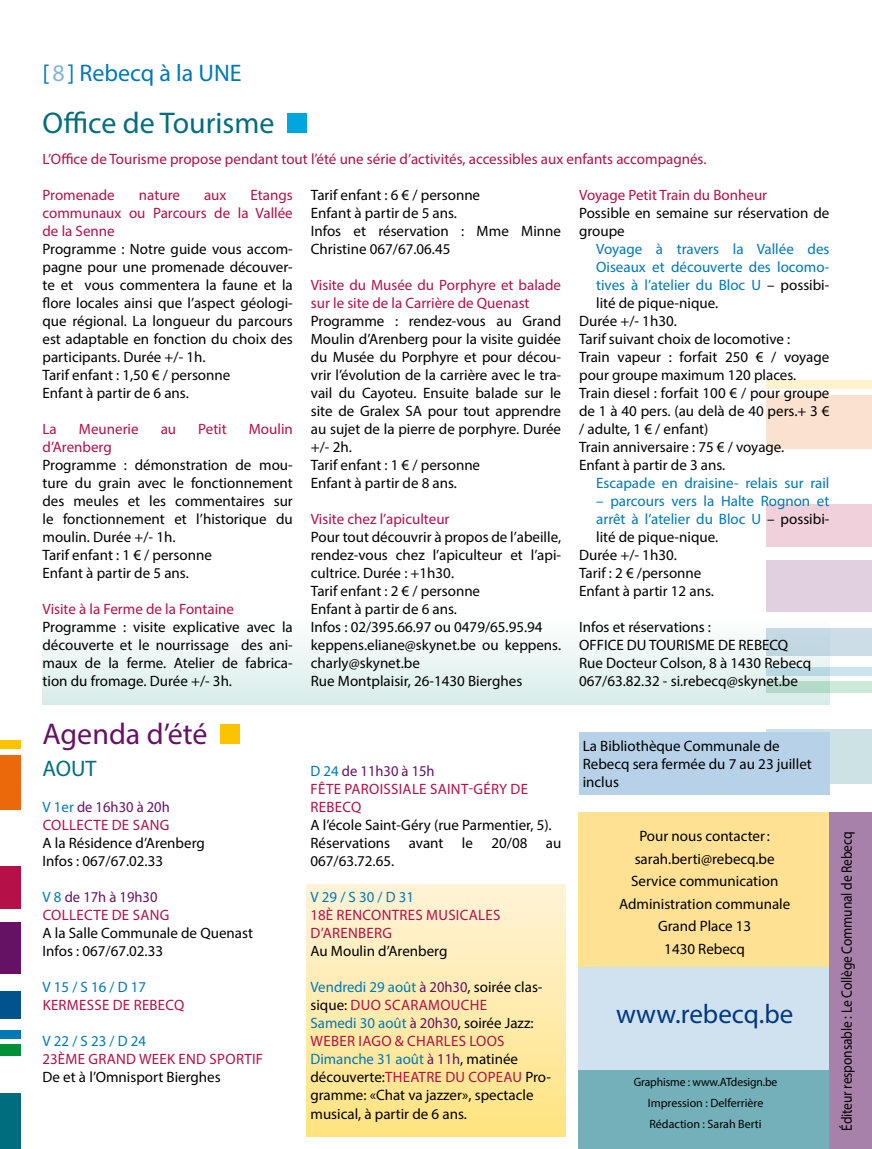
<style>
.page{position:relative;width:872px;height:1149px;background:#fff}
.page>*{position:absolute;margin:0;border:0;box-sizing:border-box;transform-origin:0 0}
.t1{font:30px "Myriad Pro";color:#006d7e}
.t2{font:30px "Myriad Pro";color:#651265}
.t3{font:27px "Myriad Pro";color:#003882}
.t4{font:24px "Myriad Pro";color:#0078b6}
.t5{font:22.5px "Myriad Pro";color:#006d7e}
.t6{font:15px/18px "Myriad Pro";color:#000}
.t7{font:15px/18px "Myriad Pro";color:#b51047}
.t8{font:15px "Myriad Pro";color:#0078b6}
.t9{font:15px/18px "Myriad Pro";letter-spacing:.02em;color:#b51047}
.t10{font:15px "Myriad Pro";color:#000;scale:.9 1}
.t11{font:12px/21px "Myriad Pro";color:#000;text-align:center}
.s1{color:#80b5d8}
.s2{color:#000}
.s3{color:#0078b6}
.s4{color:#651265}
.s5{color:#b51047}
</style>
<div class="page">
<div style="left:765px;top:380px;width:107px;height:8px;background:#fef3cd"></div>
<div style="left:765px;top:395px;width:107px;height:53px;background:#fbe1cf"></div>
<div style="left:765px;top:504px;width:107px;height:42px;background:#f0d0da"></div>
<div style="left:765px;top:560px;width:107px;height:51px;background:#e0d0e0"></div>
<div style="left:765px;top:628px;width:107px;height:28px;background:#cddde8"></div>
<div style="left:765px;top:666px;width:107px;height:9px;background:#cde4f0"></div>
<div style="left:765px;top:680px;width:107px;height:12px;background:#cde9d7"></div>
<div style="left:765px;top:729px;width:107px;height:54px;background:#cde2e5"></div>
<div style="left:579px;top:812px;width:293px;height:155px;background:#ffe194"></div>
<div style="left:579px;top:966px;width:258px;height:124px;background:#d0e1ef"></div>
<div style="left:579px;top:1069px;width:258px;height:79px;background:#73b0b9"></div>
<div style="left:830px;top:812px;width:42px;height:336px;background:#a781a9"></div>
<svg style="left:43px;top:628px;width:786px;height:76px"></svg>
<div style="left:287px;top:113px;width:19px;height:19px;background:#00a6de"></div>
<div style="left:306px;top:884px;width:259px;height:252px;background:linear-gradient(to bottom,#fff3d9,#ffe381)"></div>
<div style="left:579px;top:731px;width:250px;height:63px;background:#b7d2e8"></div>
<div style="left:0;top:740px;width:21px;height:8px;background:#fcc400"></div>
<div style="left:0;top:755px;width:21px;height:54px;background:#eb690b"></div>
<div style="left:0;top:865px;width:21px;height:43px;background:#b51047"></div>
<div style="left:0;top:922px;width:21px;height:51px;background:#651265"></div>
<div style="left:0;top:991px;width:21px;height:27px;background:#00538d"></div>
<div style="left:0;top:1029px;width:21px;height:9px;background:#0078b6"></div>
<div style="left:0;top:1043px;width:21px;height:12px;background:#009037"></div>
<div style="left:0;top:1092px;width:21px;height:56px;background:#006d7e"></div>
<div style="left:220px;top:724px;width:19px;height:19px;background:#fcc400"></div>
<h3 class="t4" style="left:43px;top:58px;width:201px">[<span class="s1">8</span>] Rebecq à la UNE</h3>
<h1 class="t1" style="left:43px;top:104px;width:233px">Office de Tourisme</h1>
<p class="t7" style="left:43px;top:149px;width:665px">L’Office de Tourisme propose pendant tout l’été une série d’activités, accessibles aux enfants accompagnés.</p>
<p class="t7" style="left:43px;top:185px;width:74px">Promenade</p>
<p class="t7" style="left:139px;top:185px;width:42px">nature</p>
<p class="t7" style="left:204px;top:185px;width:24px">aux</p>
<p class="t7" style="left:43px;top:185px;width:252px;text-align:justify;text-indent:208px">Etangs communaux ou Parcours de la Vallée de la Senne</p>
<p class="t6" style="left:43px;top:239px;width:252px">Programme : Notre guide vous accom&shy;pagne pour une promenade découver&shy;te et vous commentera la faune et la flore locales ainsi que l’aspect géologi&shy;que régional. La longueur du parcours est adaptable en fonction du choix des participants. Durée +/- 1h.<br>Tarif enfant : 1,50 € / personne<br>Enfant à partir de 6 ans.</p>
<p class="t7" style="left:43px;top:419px;width:16px">La</p>
<p class="t7" style="left:79px;top:419px;width:61px">Meunerie</p>
<p class="t7" style="left:161px;top:419px;width:17px">au</p>
<p class="t7" style="left:198px;top:419px;width:30px">Petit</p>
<p class="t7" style="left:249px;top:419px;width:46px">Moulin</p>
<p class="t7" style="left:43px;top:437px;width:71px">d’Arenberg</p>
<p class="t6" style="left:43px;top:455px;width:252px">Programme : démonstration de mou&shy;ture du grain avec le fonctionnement des meules et les commentaires sur le fonctionnement et l’historique du moulin. Durée +/- 1h.<br>Tarif enfant : 1 € / personne<br>Enfant à partir de 5 ans.</p>
<p class="t7" style="left:43px;top:599px;width:193px">Visite à la Ferme de la Fontaine</p>
<p class="t6" style="left:43px;top:617px;width:252px;text-align:justify">Programme : visite explicative avec la découverte et le nourrissage des ani&shy;maux de la ferme. Atelier de fabrica&shy;tion du fromage. Durée +/- 3h.</p>
<p class="t6" style="left:311px;top:185px;width:252px">Tarif enfant : 6 € / personne<br>Enfant à partir de 5 ans.<br>Infos et réservation : Mme Minne<br>Christine 067/67.06.45</p>
<p class="t7" style="left:311px;top:275px;width:252px">Visite du Musée du Porphyre et balade sur le site de la Carrière de Quenast</p>
<p class="t6" style="left:311px;top:311px;width:252px">Programme : rendez-vous au Grand<br>Moulin d’Arenberg pour la visite guidée du Musée du Porphyre et pour décou&shy;vrir l’évolution de la carrière avec le tra&shy;vail du Cayoteu. Ensuite balade sur le site de Gralex SA pour tout apprendre au sujet de la pierre de porphyre. Durée +/- 2h.<br>Tarif enfant : 1 € / personne<br>Enfant à partir de 8 ans.</p>
<p class="t7" style="left:311px;top:509px;width:140px">Visite chez l’apiculteur</p>
<p class="t6" style="left:311px;top:527px;width:252px">Pour tout découvrir à propos de l’abeille, rendez-vous chez l’apiculteur et l’api&shy;cultrice. Durée : +1h30.<br>Tarif enfant : 2 € / personne<br>Enfant à partir de 6 ans.<br>Infos : 02/395.66.97 ou 0479/65.95.94 keppens.eliane@skynet.be ou keppens. charly@skynet.be<br>Rue Montplaisir, 26-1430 Bierghes</p>
<p class="t7" style="left:579px;top:185px;width:189px">Voyage Petit Train du Bonheur</p>
<p class="t6" style="left:579px;top:203px;width:252px">Possible en semaine sur réservation de groupe</p>
<p class="t8" style="left:596px;top:239px;width:235px">Voyage à travers la Vallée des</p>
<p class="t8" style="left:596px;top:257px;width:235px">Oiseaux et découverte des locomo-</p>
<p class="t8" style="left:596px;top:275px;width:235px">tives à l’atelier du Bloc U <span class="s2">– possibi-</span></p>
<p class="t6" style="left:596px;top:293px;width:124px">lité de pique-nique.</p>
<p class="t6" style="left:579px;top:311px;width:99px">Durée +/- 1h30.</p>
<p class="t6" style="left:579px;top:329px;width:213px">Tarif suivant choix de locomotive :</p>
<p class="t6" style="left:579px;top:347px;width:252px">Train vapeur : forfait 250 € / voyage</p>
<p class="t6" style="left:579px;top:365px;width:219px">pour groupe maximum 120 places.</p>
<p class="t6" style="left:579px;top:383px;width:252px">Train diesel : forfait 100 € / pour groupe</p>
<p class="t6" style="left:579px;top:401px;width:252px">de 1 à 40 pers. (au delà de 40 pers.+ 3 €</p>
<p class="t6" style="left:579px;top:419px;width:131px">/ adulte, 1 € / enfant)</p>
<p class="t6" style="left:579px;top:437px;width:207px">Train anniversaire : 75 € / voyage.</p>
<p class="t6" style="left:579px;top:455px;width:148px">Enfant à partir de 3 ans.</p>
<p class="t8" style="left:596px;top:473px;width:235px">Escapade en draisine- relais sur rail</p>
<p class="t8" style="left:596px;top:491px;width:235px">– parcours vers la Halte Rognon et</p>
<p class="t8" style="left:596px;top:509px;width:235px">arrêt à l’atelier du Bloc U <span class="s2">– possibi-</span></p>
<p class="t6" style="left:596px;top:527px;width:124px">lité de pique-nique.</p>
<p class="t6" style="left:579px;top:545px;width:99px">Durée +/- 1h30.</p>
<p class="t6" style="left:579px;top:563px;width:124px">Tarif : 2 € /personne</p>
<p class="t6" style="left:579px;top:581px;width:136px">Enfant à partir 12 ans.</p>
<p class="t6" style="left:579px;top:617px;width:234px">Infos et réservations :<br>OFFICE DU TOURISME DE REBECQ<br>Rue Docteur Colson, 8 à 1430 Rebecq<br>067/63.82.32 - si.rebecq@skynet.be</p>
<h1 class="t2" style="left:43px;top:715px;width:166px">Agenda d’été</h1>
<h3 class="t5" style="left:43px;top:754px;width:56px">AOUT</h3>
<p class="t7" style="left:43px;top:797px;width:129px"><span class="s3">V 1er</span> <span class="s4">de 16h30 à 20h<br></span>COLLECTE DE SANG</p>
<p class="t6" style="left:43px;top:833px;width:164px">A la Résidence d’Arenberg<br>Infos : 067/67.02.33</p>
<p class="t9" style="left:43px;top:887px;width:128px"><span class="s3">V 8</span> <span class="s4">de 17h à 19h30<br></span>COLLECTE DE SANG</p>
<p class="t6" style="left:43px;top:923px;width:212px">A la Salle Communale de Quenast<br>Infos : 067/67.02.33</p>
<p class="t8" style="left:43px;top:977px;width:105px">V 15 / S 16 / D 17</p>
<p class="t9" style="left:43px;top:995px;width:143px">KERMESSE DE REBECQ</p>
<p class="t8" style="left:43px;top:1031px;width:105px">V 22 / S 23 / D 24</p>
<p class="t9" style="left:43px;top:1049px;width:222px">23ÈME GRAND WEEK END SPORTIF</p>
<p class="t6" style="left:43px;top:1067px;width:180px">De et à l’Omnisport Bierghes</p>
<p class="t9" style="left:310px;top:761px;width:219px"><span class="s3">D 24</span> <span class="s4">de 11h30 à 15h<br></span>FÊTE PAROISSIALE SAINT-GÉRY DE<br>REBECQ</p>
<p class="t6" style="left:310px;top:815px;width:252px">A l’école Saint-Géry (rue Parmentier, 5).<br>Réservations avant le 20/08 au<br>067/63.72.65.</p>
<p class="t8" style="left:310px;top:887px;width:105px">V 29 / S 30 / D 31</p>
<p class="t9" style="left:310px;top:905px;width:191px">18È RENCONTRES MUSICALES<br>D’ARENBERG</p>
<p class="t6" style="left:310px;top:941px;width:138px">Au Moulin d’Arenberg</p>
<p class="t6" style="left:310px;top:977px;width:242px"><span class="s3">Vendredi 29 août</span> <span class="s4">à 20h30</span>, soirée clas&shy;sique: <span class="s5">DUO SCARAMOUCHE<br></span><span class="s3">Samedi 30 août</span> <span class="s4">à 20h30</span>, soirée Jazz:<br><span class="s5">WEBER IAGO &amp; CHARLES LOOS<br></span><span class="s3">Dimanche 31 août</span> <span class="s4">à 11h</span>, matinée découverte:<span class="s5">THEATRE DU COPEAU</span> Pro&shy;gramme: «Chat va jazzer», spectacle musical, à partir de 6 ans.</p>
<p class="t6" style="left:583px;top:736px;width:231px">La Bibliothèque Communale de<br>Rebecq sera fermée du 7 au 23 juillet inclus</p>
<p class="t6" style="left:619px;top:824px;width:173px;line-height:22.5px;text-align:center">Pour nous contacter: sarah.berti@rebecq.be<br>Service communication<br>Administration communale<br>Grand Place 13<br>1430 Rebecq</p>
<h2 class="t3" style="left:616px;top:996px;width:179px">www.rebecq.be</h2>
<p class="t11" style="left:633px;top:1070px;width:145px">Graphisme : www.ATdesign.be<br>Impression : Delferrière<br>Rédaction : Sarah Berti</p>
<p class="t10" style="left:837px;top:1130px;width:334px;rotate:-90deg">Éditeur responsable : Le Collège Communal de Rebecq</p>
</div>
